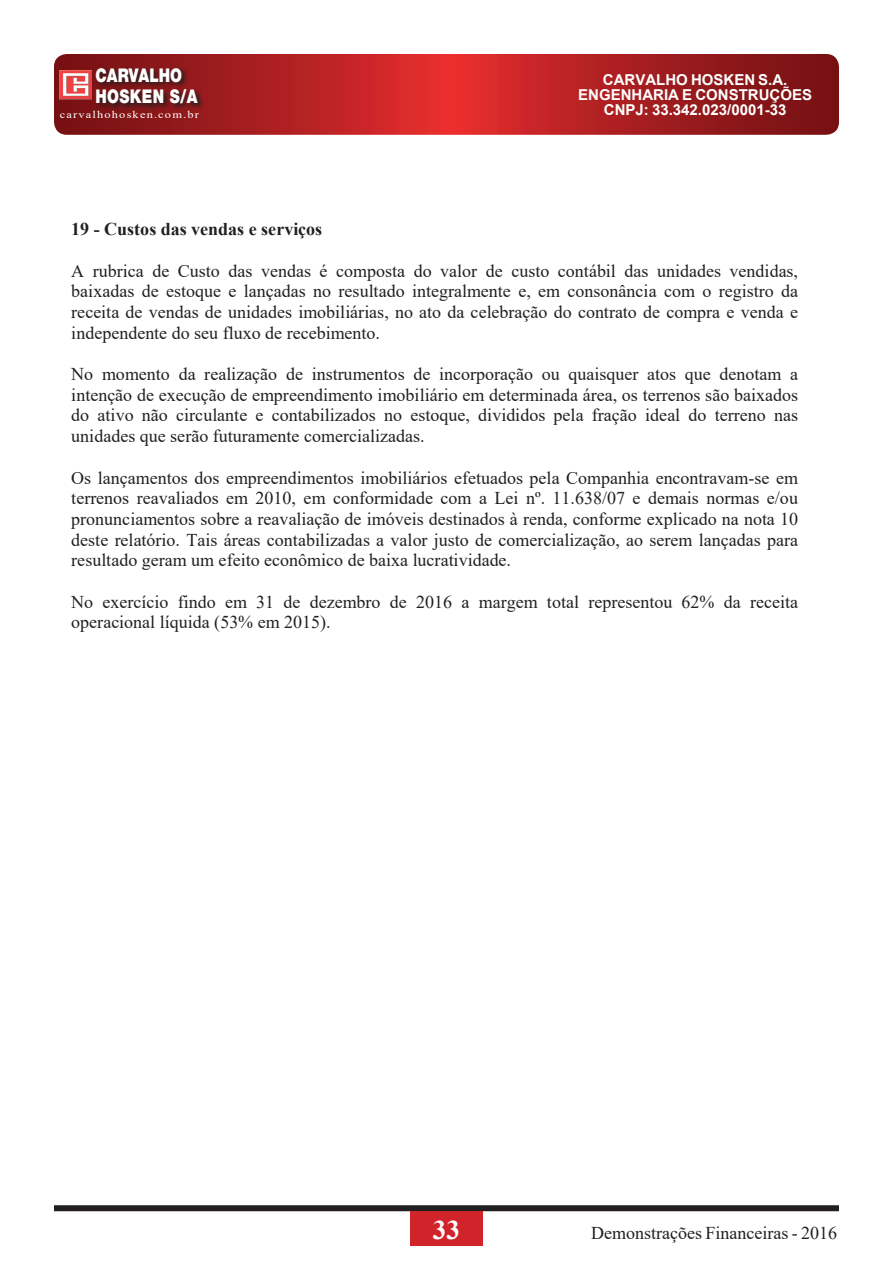
<style>
.page{position:relative;width:893px;height:1263px;background:#fff}
.page>*{position:absolute;margin:0;border:0;box-sizing:border-box;transform-origin:0 0}
.t1{font:700 27px "Times New Roman";color:#fff}
.t2{font:900 18.9px/21.6px "Helvetica Neue";color:#fff;scale:.79 1}
.t3{font:18px/20.7px "Times New Roman";color:#231f20;text-align:justify}
.t4{font:700 18px "Times New Roman";color:#231f20}
.t5{font:700 15px/15px "Arial";color:#fff;text-align:center}
.t6{font:10.5px "Times New Roman";letter-spacing:.095em;color:#fff;scale:1.18 1}
</style>
<div class="page">
<div style="left:54px;top:1205px;width:785px;height:6px;background:#231f20"></div>
<div style="left:410px;top:1212px;width:73px;height:34px;background:#d1232a"></div>
<svg style="left:54px;top:54px;width:785px;height:81px;background:#ac1f21"></svg>
<svg style="left:95px;top:66px;width:110px;height:45px;background:#69181a"></svg>
<img style="left:60px;top:70px;width:32px;height:29px">
<p class="t2" style="left:95px;top:64px;width:131px">CARVALHO<br>HOSKEN S/A</p>
<p class="t6" style="left:60px;top:107px;width:119px">carvalhohosken.com.br</p>
<p class="t5" style="left:578px;top:73px;width:235px">CARVALHO HOSKEN S.A.<br>ENGENHARIA E CONSTRUÇÕES<br>CNPJ: 33.342.023/0001-33</p>
<p class="t4" style="left:71px;top:216px;width:252px">19 - Custos das vendas e serviços</p>
<p class="t3" style="left:71px;top:260px;width:728px">A rubrica de Custo das vendas é composta do valor de custo contábil das unidades vendidas, baixadas de estoque e lançadas no resultado integralmente e, em consonância com o registro da receita de vendas de unidades imobiliárias, no ato da celebração do contrato de compra e venda e independente do seu fluxo de recebimento.</p>
<p class="t3" style="left:71px;top:363px;width:728px">No momento da realização de instrumentos de incorporação ou quaisquer atos que denotam a intenção de execução de empreendimento imobiliário em determinada área, os terrenos são baixados do ativo não circulante e contabilizados no estoque, divididos pela fração ideal do terreno nas unidades que serão futuramente comercializadas.</p>
<p class="t3" style="left:71px;top:467px;width:728px">Os lançamentos dos empreendimentos imobiliários efetuados pela Companhia encontravam-se em terrenos reavaliados em 2010, em conformidade com a Lei nº. 11.638/07 e demais normas e/ou pronunciamentos sobre a reavaliação de imóveis destinados à renda, conforme explicado na nota 10 deste relatório. Tais áreas contabilizadas a valor justo de comercialização, ao serem lançadas para resultado geram um efeito econômico de baixa lucratividade.</p>
<p class="t3" style="left:71px;top:591px;width:728px">No exercício findo em 31 de dezembro de 2016 a margem total representou 62% da receita operacional líquida (53% em 2015).</p>
<h1 class="t1" style="left:433px;top:1210px;width:28px">33</h1>
<p class="t3" style="left:591px;top:1222px;width:248px">Demonstrações Financeiras - 2016</p>
</div>
